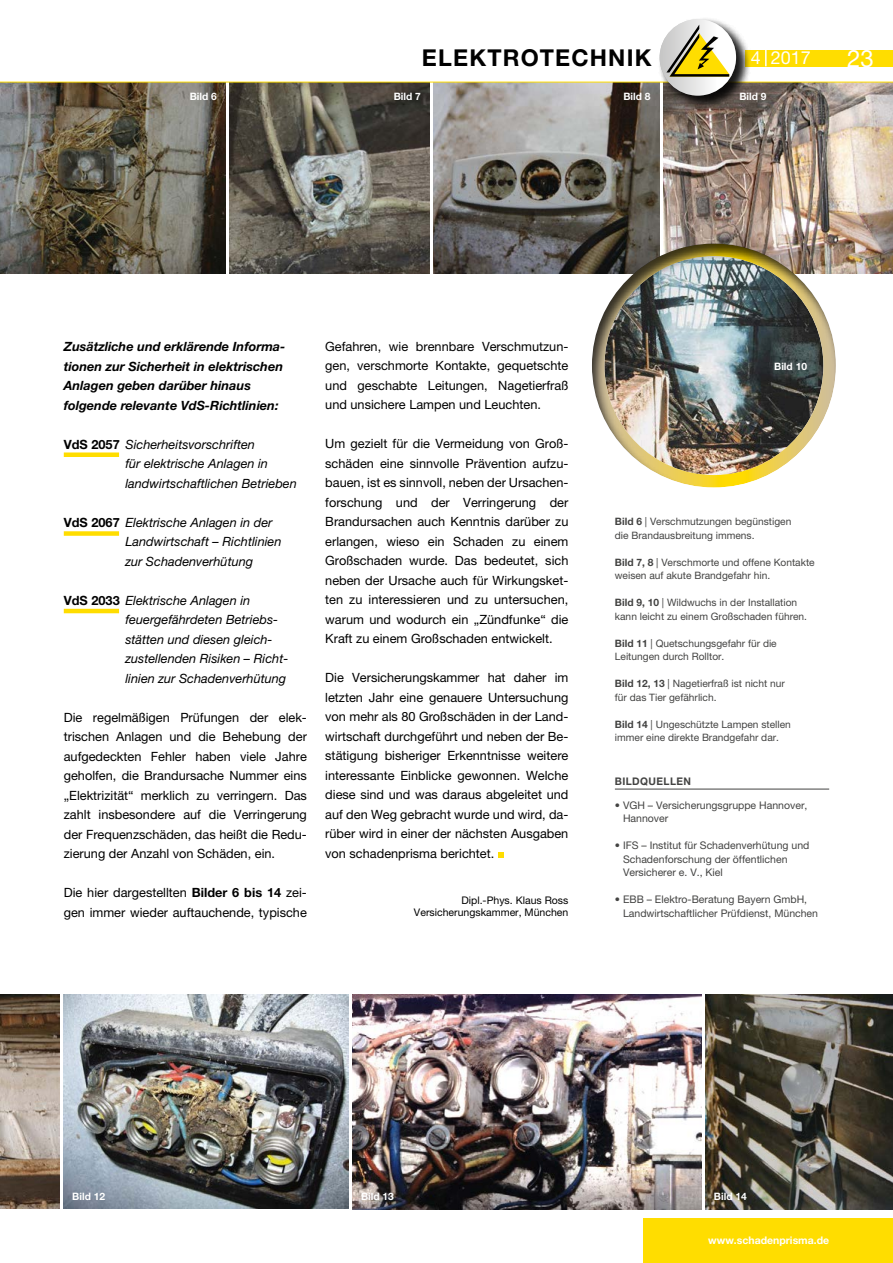
<style>
.page{position:relative;width:893px;height:1263px;background:#fff}
.page>*{position:absolute;margin:0;border:0;box-sizing:border-box;transform-origin:0 0}
.t1{font:24px "Helvetica Neue";color:#fff}
.t2{font:700 23.25px "Helvetica Neue";letter-spacing:.05em;color:#000}
.t3{font:18px "Helvetica Neue";color:#fff}
.t4{font:12.75px/19.5px "Helvetica Neue";color:#000;text-align:justify}
.t5{font:italic 12.75px/19.5px "Helvetica Neue";color:#000}
.t6{font:italic 700 12.75px/19.5px "Helvetica Neue";color:#000}
.t7{font:10.5px/13.5px "Helvetica Neue";color:#434342}
.t8{font:10.5px/12.6px "Helvetica Neue";color:#000;text-align:right}
.t9{font:700 10.5px "Helvetica Neue";color:#fff}
.t10{font:700 10.5px "Helvetica Neue";letter-spacing:.04em;color:#434342}
.t11{font:10.2px/13.5px "Helvetica Neue";color:#434342}
.t12{font:700 10.2px "Helvetica Neue";color:#fff}
.s1{font-weight:700;font-style:normal}
.s2{font-weight:700}
</style>
<div class="page">
<div style="left:644px;top:1219px;width:249px;height:44px;background:#fd0"></div>
<svg style="left:498px;top:853px;width:5px;height:5px"></svg>
<img style="left:230px;top:83px;width:199px;height:190px">
<img style="left:434px;top:83px;width:225px;height:190px">
<img style="left:64px;top:995px;width:284px;height:214px">
<img style="left:663px;top:83px;width:230px;height:190px">
<img style="left:353px;top:994px;width:348px;height:215px">
<img style="left:705px;top:994px;width:188px;height:215px">
<div style="left:64px;top:452px;width:55px;height:5px;background:#fd0"></div>
<div style="left:64px;top:531px;width:55px;height:5px;background:#fd0"></div>
<hr style="left:64px;top:609px;width:55px;height:4px;background:#fd0">
<hr style="left:615px;top:789px;width:214px;height:1px;background:#434342">
<img style="left:0;top:995px;width:60px;height:214px">
<img style="left:0;top:83px;width:225px;height:190px">
<div style="left:578px;top:233px;width:270px;height:255px;background:#000;opacity:.75"></div>
<div style="left:745px;top:50px;width:148px;height:16px;background:#fd0"></div>
<hr style="left:0;top:82px;width:893px;height:1px;background:#fd0">
<div style="left:657px;top:17px;width:94px;height:94px;background:#000;opacity:.7"></div>
<svg style="left:660px;top:19px;width:76px;height:77px"></svg>
<svg style="left:666px;top:25px;width:63px;height:52px"></svg>
<svg style="left:765px;top:50px;width:2px;height:16px"></svg>
<p class="t12" style="left:190px;top:90px;width:29px">Bild 6</p>
<h2 class="t2" style="left:422px;top:43px;width:231px">ELEKTROTECHNIK</h2>
<h3 class="t3" style="left:751px;top:47px;width:62px">4 2017</h3>
<h1 class="t1" style="left:847px;top:44px;width:28px">23</h1>
<p class="t12" style="left:394px;top:90px;width:29px">Bild 7</p>
<p class="t12" style="left:623px;top:90px;width:29px">Bild 8</p>
<p class="t12" style="left:739px;top:90px;width:29px">Bild 9</p>
<p class="t6" style="left:64px;top:336px;width:223px">Zusätzliche und erklärende Informa&shy;tionen zur Sicherheit in elektrischen Anlagen geben darüber hinaus folgende relevante VdS-Richtlinien:</p>
<p class="t5" style="left:125px;top:434px;width:173px;text-indent:-62px"><span class="s1">VdS 2057</span> Sicherheitsvorschriften<br>für elektrische Anlagen in landwirtschaftlichen Betrieben</p>
<p class="t5" style="left:125px;top:512px;width:158px;text-indent:-62px"><span class="s1">VdS 2067</span> Elektrische Anlagen in der<br>Landwirtschaft – Richtlinien zur Schadenverhütung</p>
<p class="t5" style="left:125px;top:590px;width:164px;text-indent:-62px"><span class="s1">VdS 2033</span> Elektrische Anlagen in feuergefährdeten Betriebs&shy;stätten und diesen gleich&shy;zustellenden Risiken – Richt&shy;linien zur Schadenverhütung</p>
<p class="t4" style="left:64px;top:707px;width:245px">Die regelmäßigen Prüfungen der elek&shy;trischen Anlagen und die Behebung der aufgedeckten Fehler haben viele Jahre geholfen, die Brandursache Nummer eins „Elektrizität“ merklich zu verringern. Das zahlt insbesondere auf die Verringerung der Frequenzschäden, das heißt die Redu&shy;zierung der Anzahl von Schäden, ein.</p>
<p class="t4" style="left:64px;top:882px;width:245px">Die hier dargestellten <span class="s2">Bilder 6 bis 14</span> zei&shy;gen immer wieder auftauchende, typische</p>
<p class="t4" style="left:325px;top:336px;width:245px">Gefahren, wie brennbare Verschmutzun&shy;gen, verschmorte Kontakte, gequetschte und geschabte Leitungen, Nagetierfraß und unsichere Lampen und Leuchten.</p>
<p class="t4" style="left:325px;top:434px;width:245px">Um gezielt für die Vermeidung von Groß&shy;schäden eine sinnvolle Prävention aufzu&shy;bauen, ist es sinnvoll, neben der Ursachen&shy;forschung und der Verringerung der Brandursachen auch Kenntnis darüber zu erlangen, wieso ein Schaden zu einem Großschaden wurde. Das bedeutet, sich neben der Ursache auch für Wirkungsket&shy;ten zu interessieren und zu untersuchen, warum und wodurch ein „Zündfunke“ die Kraft zu einem Großschaden entwickelt.</p>
<p class="t4" style="left:325px;top:668px;width:245px">Die Versicherungskammer hat daher im letzten Jahr eine genauere Untersuchung von mehr als 80 Großschäden in der Land&shy;wirtschaft durchgeführt und neben der Be&shy;stätigung bisheriger Erkenntnisse weitere interessante Einblicke gewonnen. Welche diese sind und was daraus abgeleitet und auf den Weg gebracht wurde und wird, da&shy;rüber wird in einer der nächsten Ausgaben von schadenprisma berichtet.</p>
<p class="t8" style="left:414px;top:893px;width:156px">Dipl.-Phys. Klaus Ross<br>Versicherungskammer, München</p>
<p class="t12" style="left:774px;top:360px;width:34px">Bild 10</p>
<p class="t11" style="left:615px;top:514px;width:178px"><span class="s2">Bild 6</span> | Verschmutzungen begünstigen die Brandausbreitung immens.</p>
<p class="t11" style="left:615px;top:555px;width:201px"><span class="s2">Bild 7, 8</span> | Verschmorte und offene Kontakte weisen auf akute Brandgefahr hin.</p>
<p class="t11" style="left:615px;top:595px;width:194px"><span class="s2">Bild 9, 10</span> | Wildwuchs in der Installation kann leicht zu einem Großschaden führen.</p>
<p class="t11" style="left:615px;top:636px;width:163px"><span class="s2">Bild 11</span> | Quetschungsgefahr für die<br>Leitungen durch Rolltor.</p>
<p class="t11" style="left:615px;top:677px;width:172px"><span class="s2">Bild 12, 13</span> | Nagetierfraß ist nicht nur für das Tier gefährlich.</p>
<p class="t11" style="left:615px;top:717px;width:178px"><span class="s2">Bild 14</span> | Ungeschützte Lampen stellen immer eine direkte Brandgefahr dar.</p>
<p class="t10" style="left:615px;top:774px;width:78px">BILDQUELLEN</p>
<p class="t7" style="left:623px;top:798px;width:186px;text-indent:-8px">• VGH – Versicherungsgruppe Hannover,<br>Hannover</p>
<p class="t7" style="left:623px;top:838px;width:188px;text-indent:-8px">• IFS – Institut für Schadenverhütung und<br>Schadenforschung der öffentlichen<br>Versicherer e. V., Kiel</p>
<p class="t7" style="left:623px;top:892px;width:197px;text-indent:-8px">• EBB – Elektro-Beratung Bayern GmbH,<br>Landwirtschaftlicher Prüfdienst, München</p>
<p class="t12" style="left:72px;top:1190px;width:34px">Bild 12</p>
<p class="t12" style="left:361px;top:1190px;width:34px">Bild 13</p>
<p class="t12" style="left:714px;top:1190px;width:34px">Bild 14</p>
<p class="t9" style="left:708px;top:1233px;width:122px">www.schadenprisma.de</p>
</div>
